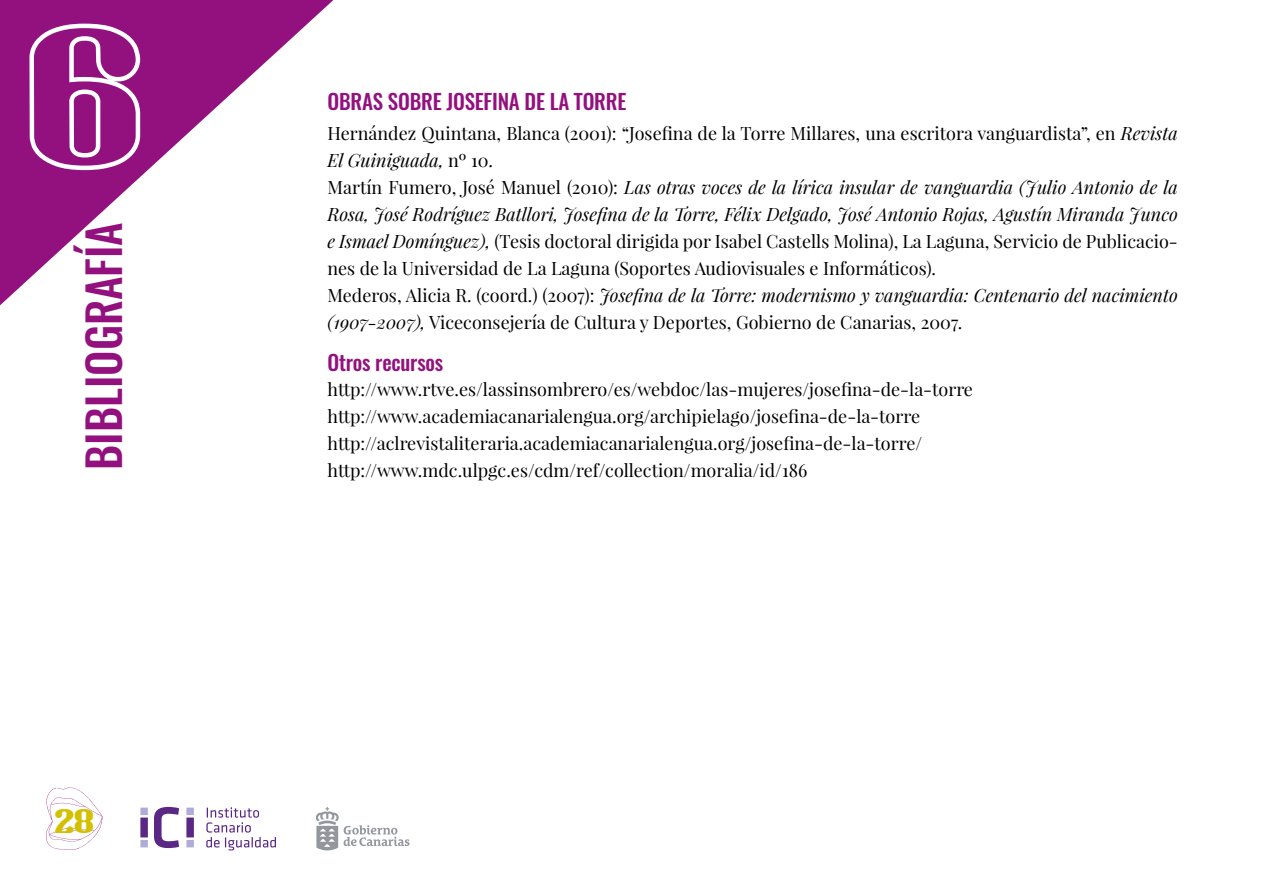
<style>
.page{position:relative;width:1263px;height:893px;background:#fff}
.page>*{position:absolute;margin:0;border:0;box-sizing:border-box;transform-origin:0 0}
.t1{font:500 45px "Oswald";color:#93117e}
.t2{font:38.4px "Zoikabold";color:#d3c000}
.t3{font:500 21px "Oswald";letter-spacing:-.01em;color:#93117e}
.t4{font:18px/27px "Playfair Display";color:#000}
.s1{font-style:italic}
</style>
<div class="page">
<svg style="left:0;top:0;width:334px;height:306px"></svg>
<svg style="left:46px;top:787px;width:56px;height:63px"></svg>
<svg style="left:140px;top:807px;width:136px;height:43px"></svg>
<svg style="left:316px;top:807px;width:93px;height:43px"></svg>
<svg style="left:27px;top:21px;width:115px;height:151px"></svg>
<h1 class="t1" style="left:80px;top:470px;width:249px;rotate:-90deg">bibliografía</h1>
<h2 class="t2" style="left:54px;top:800px;width:42px">28</h2>
<p class="t3" style="left:327px;top:91px;width:300px">OBRAS SOBRE JOSEFINA DE LA TORRE</p>
<p class="t4" style="left:327px;top:119px;width:852px">Hernández Quintana, Blanca (2001): “Josefina de la Torre Millares, una escritora vanguardista”, en <span class="s1">Revista El Guiniguada,</span> nº 10.<br>Martín Fumero, José Manuel (2010): <span class="s1">Las otras voces de la lírica insular de vanguardia (Julio Antonio de la Rosa, José Rodríguez Batllori, Josefina de la Torre, Félix Delgado, José Antonio Rojas, Agustín Miranda Junco e Ismael Domínguez),</span> (Tesis doctoral dirigida por Isabel Castells Molina), La Laguna, Servicio de Publicacio&shy;nes de la Universidad de La Laguna (Soportes Audiovisuales e Informáticos).<br>Mederos, Alicia R. (coord.) (2007): <span class="s1">Josefina de la Torre: modernismo y vanguardia: Centenario del nacimiento (1907-2007),</span> Viceconsejería de Cultura y Deportes, Gobierno de Canarias, 2007.</p>
<p class="t3" style="left:327px;top:351px;width:117px">Otros recursos</p>
<p class="t4" style="left:327px;top:376px;width:647px">http://www.rtve.es/lassinsombrero/es/webdoc/las-mujeres/josefina-de-la-torre http://www.academiacanarialengua.org/archipielago/josefina-de-la-torre http://aclrevistaliteraria.academiacanarialengua.org/josefina-de-la-torre/ http://www.mdc.ulpgc.es/cdm/ref/collection/moralia/id/186</p>
</div>
